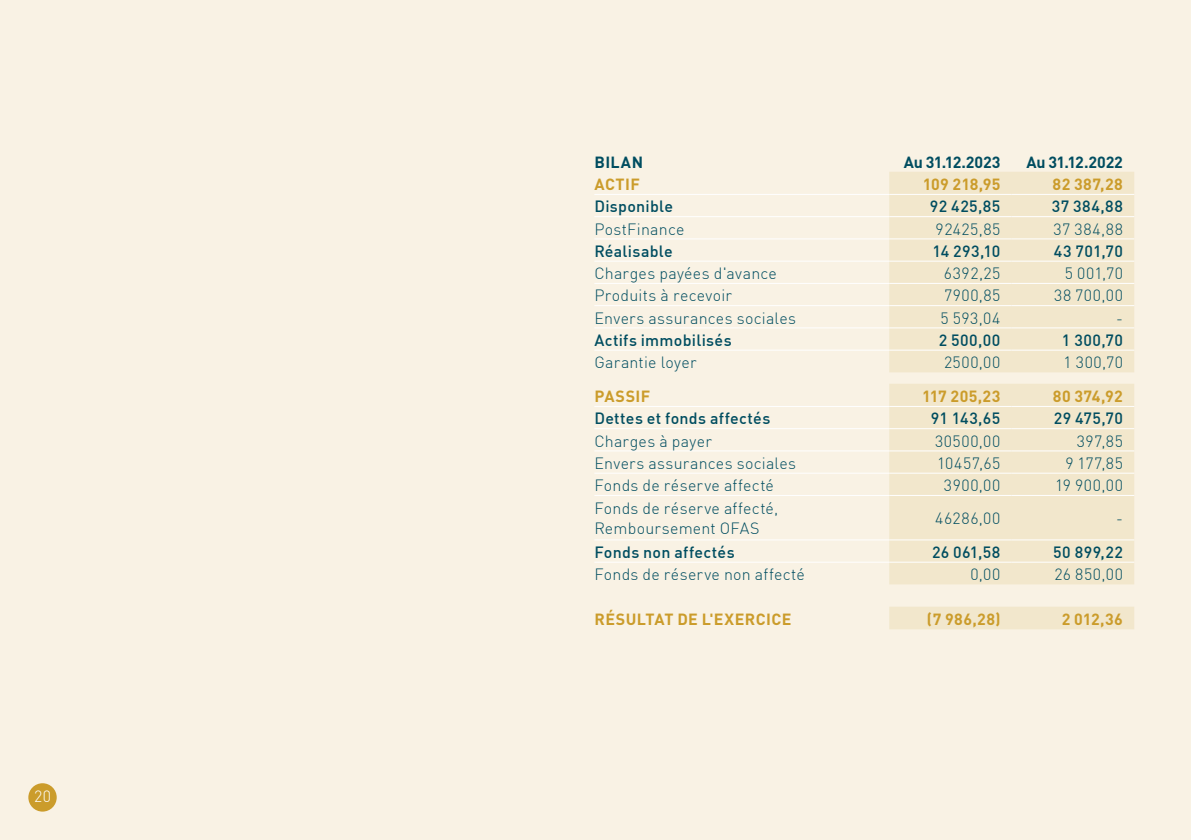
<style>
.page{position:relative;width:1191px;height:840px;background:#fff}
.page>*{position:absolute;margin:0;border:0;box-sizing:border-box;transform-origin:0 0}
.texte_courant{font:300 16px/20px "DIN";letter-spacing:.02em;color:#004d60}
.texte_courant-2{font:500 16px "DIN";letter-spacing:.02em;color:#004d60}
.texte_courant-3{font:700 16px "DINOT";letter-spacing:.025em;color:#cb9c2b}
.texte_courant-4{font:700 16px "DINOT";letter-spacing:-.01em;color:#004d60}
.t1{font:300 16px "DIN";color:#fff}
</style>
<div class="page">
<div style="left:0;top:0;width:1191px;height:839px;background:#f9f2e4"></div>
<div style="left:28px;top:782px;width:29px;height:29px;background:#cb9c2b;border-radius:50%"></div>
<svg style="left:889px;top:172px;width:245px;height:457px;background:#f2e8ce"></svg>
<hr style="left:594px;top:194px;width:295px;height:1px;background:#fff">
<hr style="left:889px;top:194px;width:122px;height:1px;background:#fff">
<hr style="left:1011px;top:194px;width:123px;height:1px;background:#fff">
<hr style="left:594px;top:216px;width:295px;height:1px;background:#fff">
<hr style="left:889px;top:216px;width:122px;height:1px;background:#fff">
<hr style="left:1011px;top:216px;width:123px;height:1px;background:#fff">
<hr style="left:594px;top:238px;width:295px;height:1px;background:#fff">
<hr style="left:889px;top:238px;width:122px;height:1px;background:#fff">
<hr style="left:1011px;top:238px;width:123px;height:1px;background:#fff">
<hr style="left:594px;top:260px;width:295px;height:1px;background:#fff">
<hr style="left:889px;top:260px;width:122px;height:1px;background:#fff">
<hr style="left:1011px;top:260px;width:123px;height:1px;background:#fff">
<hr style="left:594px;top:283px;width:295px;height:1px;background:#fff">
<hr style="left:889px;top:283px;width:122px;height:1px;background:#fff">
<hr style="left:1011px;top:283px;width:123px;height:1px;background:#fff">
<hr style="left:594px;top:305px;width:295px;height:1px;background:#fff">
<hr style="left:889px;top:305px;width:122px;height:1px;background:#fff">
<hr style="left:1011px;top:305px;width:123px;height:1px;background:#fff">
<hr style="left:594px;top:349px;width:295px;height:1px;background:#fff">
<hr style="left:889px;top:349px;width:122px;height:1px;background:#fff">
<hr style="left:1011px;top:349px;width:123px;height:1px;background:#fff">
<hr style="left:594px;top:405px;width:295px;height:1px;background:#fff">
<hr style="left:889px;top:405px;width:122px;height:1px;background:#fff">
<hr style="left:1011px;top:405px;width:123px;height:1px;background:#fff">
<hr style="left:594px;top:428px;width:295px;height:1px;background:#fff">
<hr style="left:889px;top:428px;width:122px;height:1px;background:#fff">
<hr style="left:1011px;top:428px;width:123px;height:1px;background:#fff">
<hr style="left:594px;top:450px;width:295px;height:1px;background:#fff">
<hr style="left:889px;top:450px;width:122px;height:1px;background:#fff">
<hr style="left:1011px;top:450px;width:123px;height:1px;background:#fff">
<hr style="left:594px;top:561px;width:295px;height:1px;background:#fff">
<hr style="left:889px;top:561px;width:122px;height:1px;background:#fff">
<hr style="left:1011px;top:561px;width:123px;height:1px;background:#fff">
<hr style="left:594px;top:327px;width:295px;height:1px;background:#fff">
<hr style="left:889px;top:327px;width:122px;height:1px;background:#fff">
<hr style="left:1011px;top:327px;width:123px;height:1px;background:#fff">
<hr style="left:594px;top:472px;width:295px;height:1px;background:#fff">
<hr style="left:889px;top:472px;width:122px;height:1px;background:#fff">
<hr style="left:1011px;top:472px;width:123px;height:1px;background:#fff">
<hr style="left:594px;top:494px;width:295px;height:1px;background:#fff">
<hr style="left:889px;top:494px;width:122px;height:1px;background:#fff">
<hr style="left:1011px;top:494px;width:123px;height:1px;background:#fff">
<hr style="left:594px;top:539px;width:295px;height:1px;background:#fff">
<hr style="left:889px;top:539px;width:122px;height:1px;background:#fff">
<hr style="left:1011px;top:539px;width:123px;height:1px;background:#fff">
<p class="t1" style="left:34px;top:785px;width:19px">20</p>
<p class="texte_courant-4" style="left:594px;top:149px;width:50px">BILAN</p>
<p class="texte_courant-4" style="left:904px;top:149px;width:98px">Au 31.12.2023</p>
<p class="texte_courant-4" style="left:1026px;top:149px;width:98px">Au 31.12.2022</p>
<p class="texte_courant-3" style="left:594px;top:172px;width:47px">ACTIF</p>
<p class="texte_courant-3" style="left:922px;top:172px;width:79px">109 218,95</p>
<p class="texte_courant-3" style="left:1052px;top:172px;width:72px">82 387,28</p>
<p class="texte_courant-2" style="left:594px;top:196px;width:80px">Disponible</p>
<p class="texte_courant-2" style="left:930px;top:196px;width:72px">92 425,85</p>
<p class="texte_courant-2" style="left:1051px;top:196px;width:73px">37 384,88</p>
<p class="texte_courant" style="left:594px;top:218px;width:92px">PostFinance</p>
<p class="texte_courant" style="left:935px;top:218px;width:66px">92425,85</p>
<p class="texte_courant" style="left:1053px;top:218px;width:71px">37 384,88</p>
<p class="texte_courant-2" style="left:594px;top:240px;width:80px">Réalisable</p>
<p class="texte_courant-2" style="left:932px;top:240px;width:69px">14 293,10</p>
<p class="texte_courant-2" style="left:1054px;top:240px;width:70px">43 701,70</p>
<p class="texte_courant" style="left:594px;top:263px;width:184px">Charges payées d'avance</p>
<p class="texte_courant" style="left:944px;top:263px;width:58px">6392,25</p>
<p class="texte_courant" style="left:1064px;top:263px;width:60px">5 001,70</p>
<p class="texte_courant" style="left:594px;top:285px;width:139px">Produits à recevoir</p>
<p class="texte_courant" style="left:944px;top:285px;width:58px">7900,85</p>
<p class="texte_courant" style="left:1054px;top:285px;width:70px">38 700,00</p>
<p class="texte_courant" style="left:594px;top:307px;width:203px">Envers assurances sociales</p>
<p class="texte_courant" style="left:940px;top:307px;width:61px">5 593,04</p>
<p class="texte_courant" style="left:1116px;top:307px;width:8px">-</p>
<p class="texte_courant-2" style="left:594px;top:329px;width:139px">Actifs immobilisés</p>
<p class="texte_courant-2" style="left:938px;top:329px;width:63px">2 500,00</p>
<p class="texte_courant-2" style="left:1062px;top:329px;width:62px">1 300,70</p>
<p class="texte_courant" style="left:594px;top:352px;width:104px">Garantie loyer</p>
<p class="texte_courant" style="left:944px;top:352px;width:58px">2500,00</p>
<p class="texte_courant" style="left:1063px;top:352px;width:61px">1 300,70</p>
<p class="texte_courant-3" style="left:594px;top:383px;width:57px">PASSIF</p>
<p class="texte_courant-3" style="left:922px;top:383px;width:80px">117 205,23</p>
<p class="texte_courant-3" style="left:1053px;top:383px;width:71px">80 374,92</p>
<p class="texte_courant-2" style="left:594px;top:408px;width:177px">Dettes et fonds affectés</p>
<p class="texte_courant-2" style="left:930px;top:408px;width:71px">91 143,65</p>
<p class="texte_courant-2" style="left:1053px;top:408px;width:71px">29 475,70</p>
<p class="texte_courant" style="left:594px;top:430px;width:119px">Charges à payer</p>
<p class="texte_courant" style="left:935px;top:430px;width:67px">30500,00</p>
<p class="texte_courant" style="left:1076px;top:430px;width:48px">397,85</p>
<p class="texte_courant" style="left:594px;top:452px;width:203px">Envers assurances sociales</p>
<p class="texte_courant" style="left:937px;top:452px;width:65px">10457,65</p>
<p class="texte_courant" style="left:1065px;top:452px;width:59px">9 177,85</p>
<p class="texte_courant" style="left:594px;top:475px;width:181px">Fonds de réserve affecté</p>
<p class="texte_courant" style="left:944px;top:475px;width:58px">3900,00</p>
<p class="texte_courant" style="left:1055px;top:475px;width:69px">19 900,00</p>
<p class="texte_courant" style="left:594px;top:498px;width:185px">Fonds de réserve affecté,<br>Remboursement OFAS</p>
<p class="texte_courant" style="left:935px;top:508px;width:67px">46286,00</p>
<p class="texte_courant" style="left:1116px;top:508px;width:8px">-</p>
<p class="texte_courant-2" style="left:594px;top:541px;width:142px">Fonds non affectés</p>
<p class="texte_courant-2" style="left:932px;top:541px;width:70px">26 061,58</p>
<p class="texte_courant-2" style="left:1053px;top:541px;width:71px">50 899,22</p>
<p class="texte_courant" style="left:594px;top:563px;width:212px">Fonds de réserve non affecté</p>
<p class="texte_courant" style="left:970px;top:563px;width:32px">0,00</p>
<p class="texte_courant" style="left:1054px;top:563px;width:70px">26 850,00</p>
<p class="texte_courant-3" style="left:594px;top:606px;width:199px">RÉSULTAT DE L'EXERCICE</p>
<p class="texte_courant-3" style="left:927px;top:606px;width:75px">(7 986,28)</p>
<p class="texte_courant-3" style="left:1061px;top:606px;width:63px">2 012,36</p>
</div>
